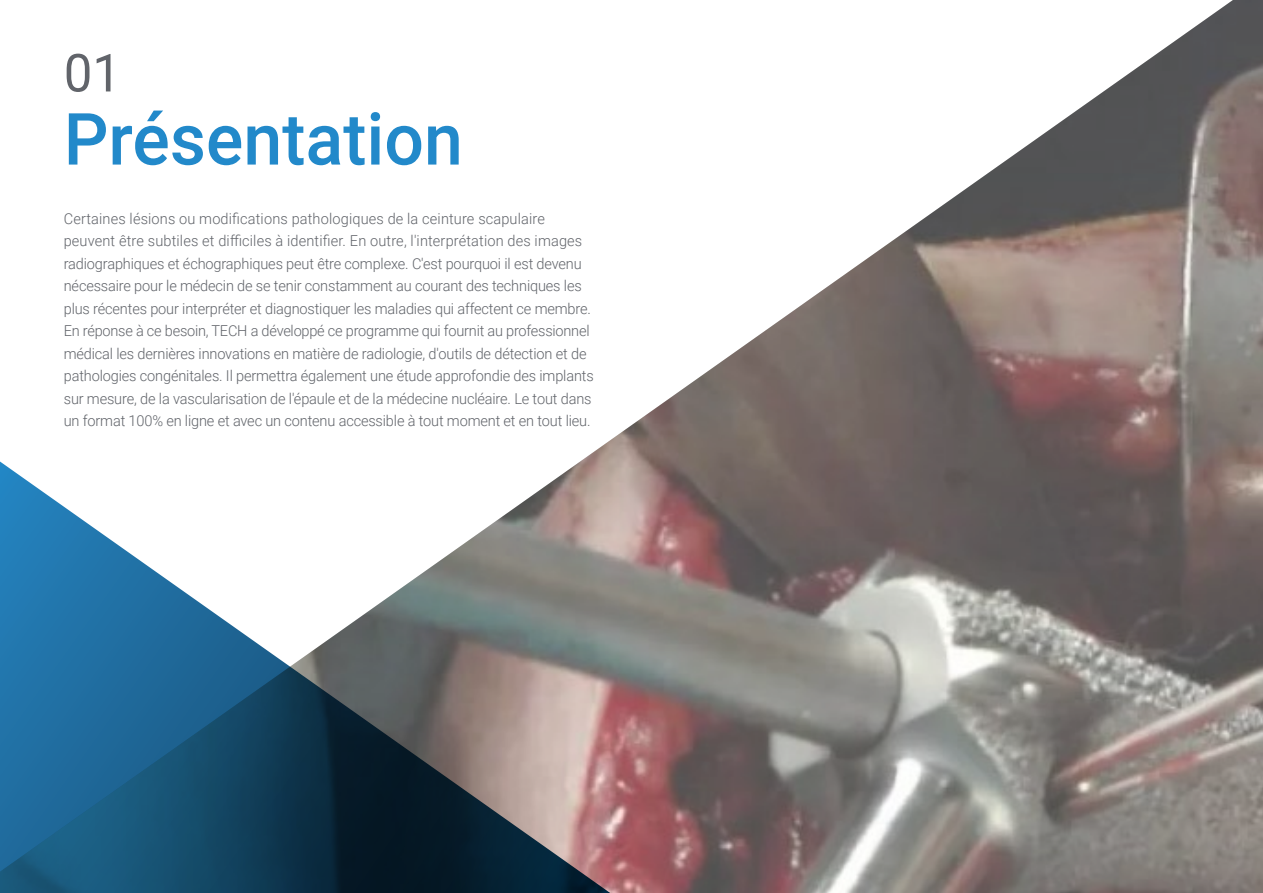
<style>
.page{position:relative;width:1263px;height:893px;background:#fff}
.page>*{position:absolute;margin:0;border:0;box-sizing:border-box;transform-origin:0 0}
.t1{font:500 72px "Roboto";color:#2289ca}
.t2{font:52.5px "Roboto";color:#61646a}
.t3{font:300 15px/22.5px "Roboto";letter-spacing:-.01em;color:#61646a}
</style>
<div class="page">
<img style="left:602px;top:0;width:661px;height:893px">
<svg style="left:0;top:446px;width:640px;height:447px"></svg>
<h2 class="t2" style="left:64px;top:36px;width:59px">01</h2>
<h1 class="t1" style="left:64px;top:89px;width:401px">Présentation</h1>
<p class="t3" style="left:64px;top:207px;width:531px">Certaines lésions ou modifications pathologiques de la ceinture scapulaire peuvent être subtiles et difficiles à identifier. En outre, l'interprétation des images radiographiques et échographiques peut être complexe. C'est pourquoi il est devenu nécessaire pour le médecin de se tenir constamment au courant des techniques les plus récentes pour interpréter et diagnostiquer les maladies qui affectent ce membre.<br>En réponse à ce besoin, TECH a développé ce programme qui fournit au professionnel médical les dernières innovations en matière de radiologie, d'outils de détection et de pathologies congénitales. Il permettra également une étude approfondie des implants sur mesure, de la vascularisation de l'épaule et de la médecine nucléaire. Le tout dans un format 100% en ligne et avec un contenu accessible à tout moment et en tout lieu.</p>
</div>
